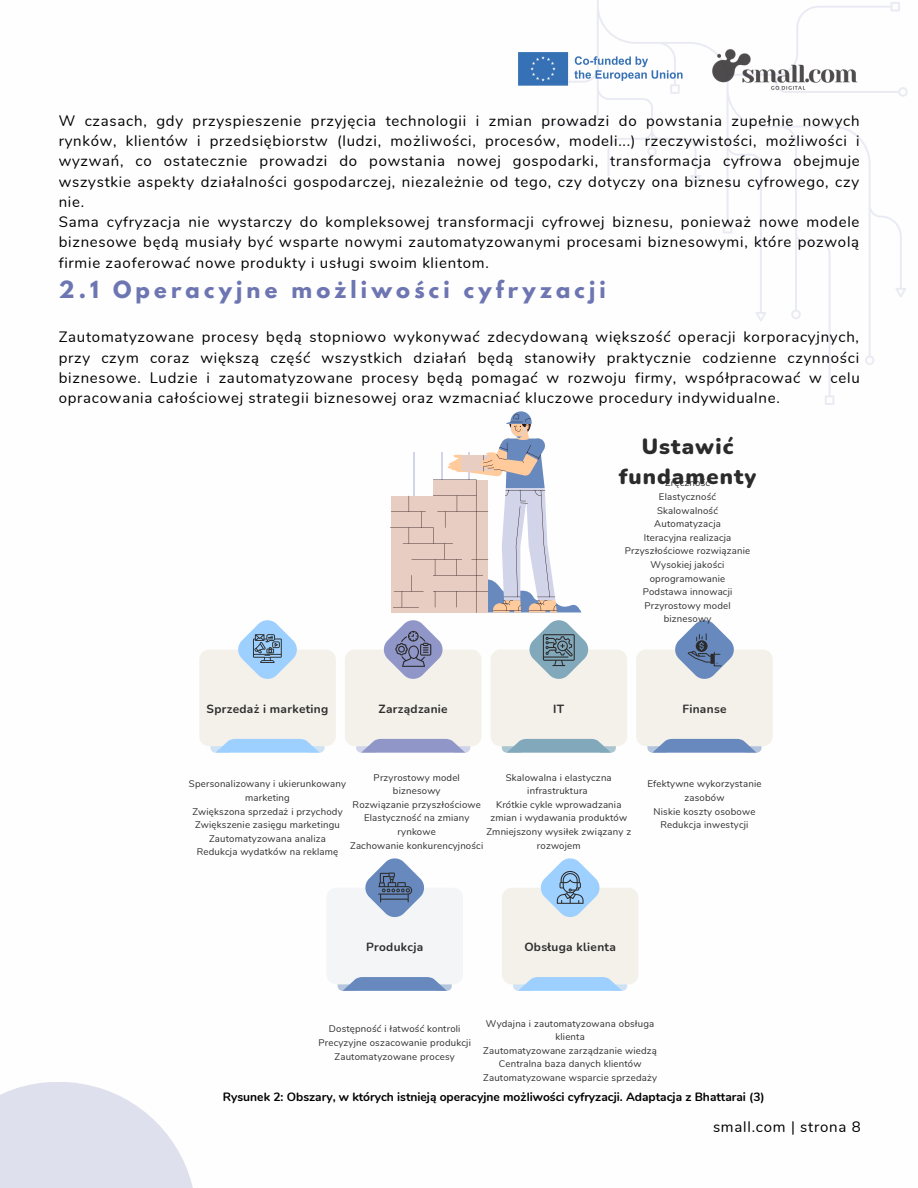
<style>
.page{position:relative;width:918px;height:1188px;background:#fff}
.page>*{position:absolute;margin:0;border:0;box-sizing:border-box;transform-origin:0 0}
.t1{font:900 21.9px/29.8px "Nunito";letter-spacing:.05em;color:#2b2b2b;text-align:center}
.t2{font:700 21px "League Spartan";letter-spacing:.2em;color:#6d76b2}
.t3{font:15px/20.2px "Nunito";letter-spacing:.05em;color:#000}
.t4{font:700 12px "Nunito";color:#000}
.t5{font:700 11.85px "Nunito";letter-spacing:.025em;color:#2e2d2d}
.t6{font:9.6px/13.6px "Nunito";letter-spacing:.02em;color:#2e2d2d;text-align:center}
</style>
<div class="page">
<img style="left:518px;top:52px;width:23px;height:34px">
<svg style="left:0;top:1082px;width:193px;height:106px;fill:#dee0ed"></svg>
<svg style="left:541px;top:0;width:367px;height:405px"></svg>
<div style="left:199px;top:650px;width:137px;height:96px;background:#f4f1eb;border-radius:10px"></div>
<svg style="left:210px;top:739px;width:115px;height:14px"></svg>
<div style="left:491px;top:650px;width:136px;height:96px;background:#f4f1eb;border-radius:10px"></div>
<svg style="left:502px;top:739px;width:114px;height:14px"></svg>
<div style="left:345px;top:650px;width:136px;height:96px;background:#f4f1eb;border-radius:10px"></div>
<svg style="left:356px;top:739px;width:114px;height:14px"></svg>
<div style="left:636px;top:650px;width:137px;height:96px;background:#f4f1eb;border-radius:10px"></div>
<svg style="left:647px;top:739px;width:115px;height:14px"></svg>
<div style="left:326px;top:888px;width:137px;height:96px;background:#f4f5f6;border-radius:10px"></div>
<svg style="left:338px;top:977px;width:114px;height:14px"></svg>
<div style="left:502px;top:888px;width:136px;height:96px;background:#f4f1eb;border-radius:10px"></div>
<svg style="left:513px;top:977px;width:114px;height:14px"></svg>
<svg style="left:238px;top:620px;width:59px;height:59px"></svg>
<svg style="left:383px;top:620px;width:60px;height:59px"></svg>
<svg style="left:529px;top:620px;width:60px;height:59px"></svg>
<svg style="left:675px;top:620px;width:59px;height:59px"></svg>
<svg style="left:365px;top:858px;width:59px;height:59px"></svg>
<svg style="left:540px;top:858px;width:60px;height:59px"></svg>
<svg style="left:390px;top:411px;width:191px;height:202px"></svg>
<p class="t3" style="left:59px;top:111px;width:803px">W czasach, gdy przyspieszenie przyjęcia technologii i zmian prowadzi do powstania zupełnie nowych rynków, klientów i przedsiębiorstw (ludzi, możliwości, procesów, modeli...) rzeczywistości, możliwości i wyzwań, co ostatecznie prowadzi do powstania nowej gospodarki, transformacja cyfrowa obejmuje wszystkie aspekty działalności gospodarczej, niezależnie od tego, czy dotyczy ona biznesu cyfrowego, czy nie.<br>Sama cyfryzacja nie wystarczy do kompleksowej transformacji cyfrowej biznesu, ponieważ nowe modele biznesowe będą musiały być wsparte nowymi zautomatyzowanymi procesami biznesowymi, które pozwolą firmie zaoferować nowe produkty i usługi swoim klientom.</p>
<h2 class="t2" style="left:59px;top:279px;width:549px">2.1 Operacyjne możliwości cyfryzacji</h2>
<p class="t3" style="left:59px;top:327px;width:803px;text-align:justify">Zautomatyzowane procesy będą stopniowo wykonywać zdecydowaną większość operacji korporacyjnych, przy czym coraz większą część wszystkich działań będą stanowiły praktycznie codzienne czynności biznesowe. Ludzie i zautomatyzowane procesy będą pomagać w rozwoju firmy, współpracować w celu opracowania całościowej strategii biznesowej oraz wzmacniać kluczowe procedury indywidualne.</p>
<h1 class="t1" style="left:619px;top:432px;width:139px">Ustawić fundamenty</h1>
<p class="t6" style="left:625px;top:476px;width:127px">Zręczność<br>Elastyczność<br>Skalowalność<br>Automatyzacja<br>Iteracyjna realizacja<br>Przyszłościowe rozwiązanie<br>Wysokiej jakości oprogramowanie<br>Podstawa innowacji<br>Przyrostowy model biznesowy</p>
<p class="t5" style="left:207px;top:701px;width:123px">Sprzedaż i marketing</p>
<p class="t5" style="left:379px;top:701px;width:71px">Zarządzanie</p>
<p class="t5" style="left:553px;top:701px;width:13px">IT</p>
<p class="t5" style="left:682px;top:701px;width:46px">Finanse</p>
<p class="t6" style="left:189px;top:777px;width:159px">Spersonalizowany i ukierunkowany marketing<br>Zwiększona sprzedaż i przychody<br>Zwiększenie zasięgu marketingu<br>Zautomatyzowana analiza<br>Redukcja wydatków na reklamę</p>
<p class="t6" style="left:486px;top:771px;width:146px">Skalowalna i elastyczna infrastruktura<br>Krótkie cykle wprowadzania zmian i wydawania produktów<br>Zmniejszony wysiłek związany z rozwojem</p>
<p class="t6" style="left:350px;top:771px;width:135px">Przyrostowy model biznesowy<br>Rozwiązanie przyszłościowe<br>Elastyczność na zmiany rynkowe<br>Zachowanie konkurencyjności</p>
<p class="t6" style="left:647px;top:777px;width:116px">Efektywne wykorzystanie zasobów<br>Niskie koszty osobowe<br>Redukcja inwestycji</p>
<p class="t5" style="left:366px;top:939px;width:59px">Produkcja</p>
<p class="t5" style="left:524px;top:939px;width:93px">Obsługa klienta</p>
<p class="t6" style="left:319px;top:1022px;width:154px">Dostępność i łatwość kontroli<br>Precyzyjne oszacowanie produkcji<br>Zautomatyzowane procesy</p>
<p class="t6" style="left:483px;top:1017px;width:175px">Wydajna i zautomatyzowana obsługa klienta<br>Zautomatyzowane zarządzanie wiedzą<br>Centralna baza danych klientów<br>Zautomatyzowane wsparcie sprzedaży</p>
<p class="t4" style="left:223px;top:1089px;width:543px">Rysunek 2: Obszary, w których istnieją operacyjne możliwości cyfryzacji. Adaptacja z Bhattarai (3)</p>
<p class="t3" style="left:713px;top:1117px;width:149px">small.com | strona 8</p>
</div>
